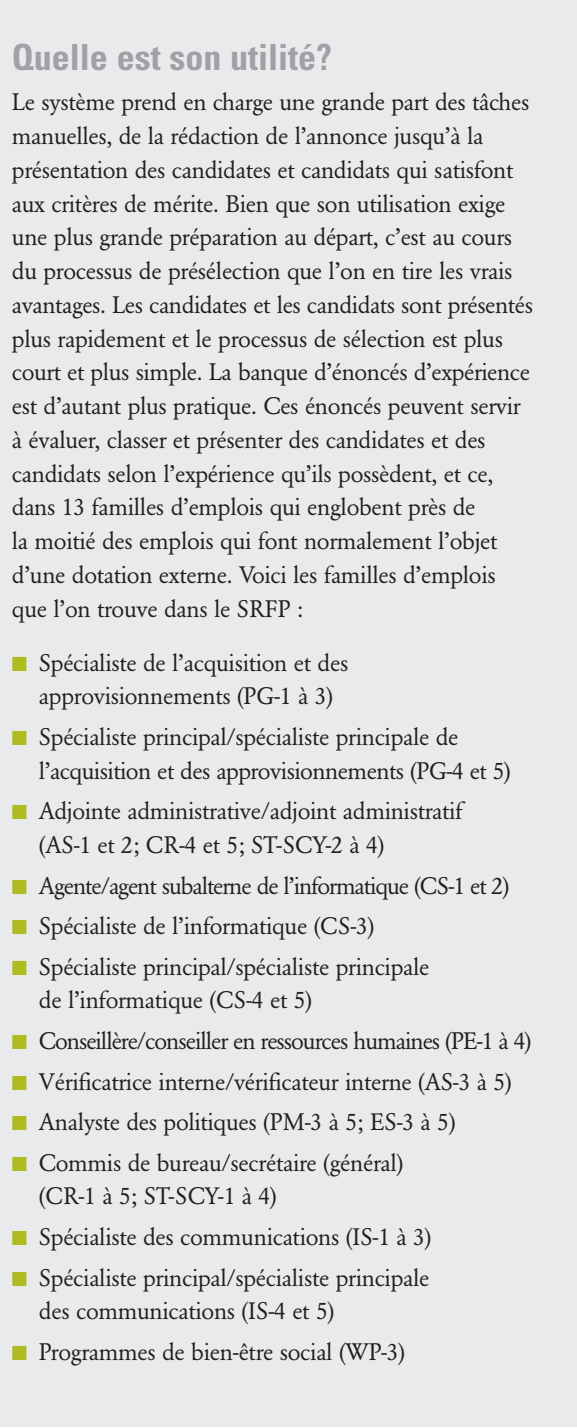
<style>
.page{position:relative;width:577px;height:1428px;background:#fff}
.page>*{position:absolute;margin:0;border:0;box-sizing:border-box;transform-origin:0 0}
.t1{font:700 condensed 36px "Univers";color:#a0a1a5}
.t2{font:23.62px/33.8px "Garamond BE";letter-spacing:-.015em;color:#231f20}
.t3{font:23.62px "Garamond BE";letter-spacing:-.045em;color:#231f20}
.s1{color:#aebc21}
</style>
<div class="page">
<div style="left:1px;top:0;width:576px;height:1427px;background:#e9eaeb"></div>
<h1 class="t1" style="left:12px;top:44px;width:322px">Quelle est son utilité?</h1>
<p class="t2" style="left:12px;top:87px;width:523px">Le système prend en charge une grande part des tâches manuelles, de la rédaction de l’annonce jusqu’à la présentation des candidates et candidats qui satisfont aux critères de mérite. Bien que son utilisation exige une plus grande préparation au départ, c’est au cours du processus de présélection que l’on en tire les vrais avantages. Les candidates et les candidats sont présentés plus rapidement et le processus de sélection est plus court et plus simple. La banque d’énoncés d’expérience est d’autant plus pratique. Ces énoncés peuvent servir à évaluer, classer et présenter des candidates et des candidats selon l’expérience qu’ils possèdent, et ce, dans 13 familles d’emplois qui englobent près de<br>la moitié des emplois qui font normalement l’objet d’une dotation externe. Voici les familles d’emplois que l’on trouve dans le SRFP :</p>
<p class="t2" style="left:12px;top:647px;width:338px;text-align:center"><span class="s1">■</span> Spécialiste de l’acquisition et des approvisionnements (PG-1 à 3)</p>
<p class="t2" style="left:39px;top:722px;width:473px;text-indent:-27px"><span class="s1">■</span> Spécialiste principal/spécialiste principale de l’acquisition et des approvisionnements (PG-4 et 5)</p>
<p class="t2" style="left:39px;top:796px;width:425px;text-indent:-27px"><span class="s1">■</span> Adjointe administrative/adjoint administratif (AS-1 et 2; CR-4 et 5; ST-SCY-2 à 4)</p>
<p class="t3" style="left:12px;top:875px;width:499px"><span class="s1">■</span> Agente/agent subalterne de l’informatique (CS-1 et 2)</p>
<p class="t2" style="left:12px;top:911px;width:364px"><span class="s1">■</span> Spécialiste de l’informatique (CS-3)</p>
<p class="t2" style="left:39px;top:952px;width:392px;text-indent:-27px"><span class="s1">■</span> Spécialiste principal/spécialiste principale de l’informatique (CS-4 et 5)</p>
<p class="t3" style="left:12px;top:1031px;width:521px"><span class="s1">■</span> Conseillère/conseiller en ressources humaines (PE-1 à 4)</p>
<p class="t2" style="left:12px;top:1066px;width:501px"><span class="s1">■</span> Vérificatrice interne/vérificateur interne (AS-3 à 5)</p>
<p class="t2" style="left:12px;top:1107px;width:445px"><span class="s1">■</span> Analyste des politiques (PM-3 à 5; ES-3 à 5)</p>
<p class="t2" style="left:39px;top:1147px;width:366px;text-indent:-27px"><span class="s1">■</span> Commis de bureau/secrétaire (général) (CR-1 à 5; ST-SCY-1 à 4)</p>
<p class="t2" style="left:12px;top:1222px;width:421px"><span class="s1">■</span> Spécialiste des communications (IS-1 à 3)</p>
<p class="t2" style="left:39px;top:1262px;width:392px;text-indent:-27px"><span class="s1">■</span> Spécialiste principal/spécialiste principale des communications (IS-4 et 5)</p>
<p class="t2" style="left:12px;top:1337px;width:395px"><span class="s1">■</span> Programmes de bien-être social (WP-3)</p>
</div>
